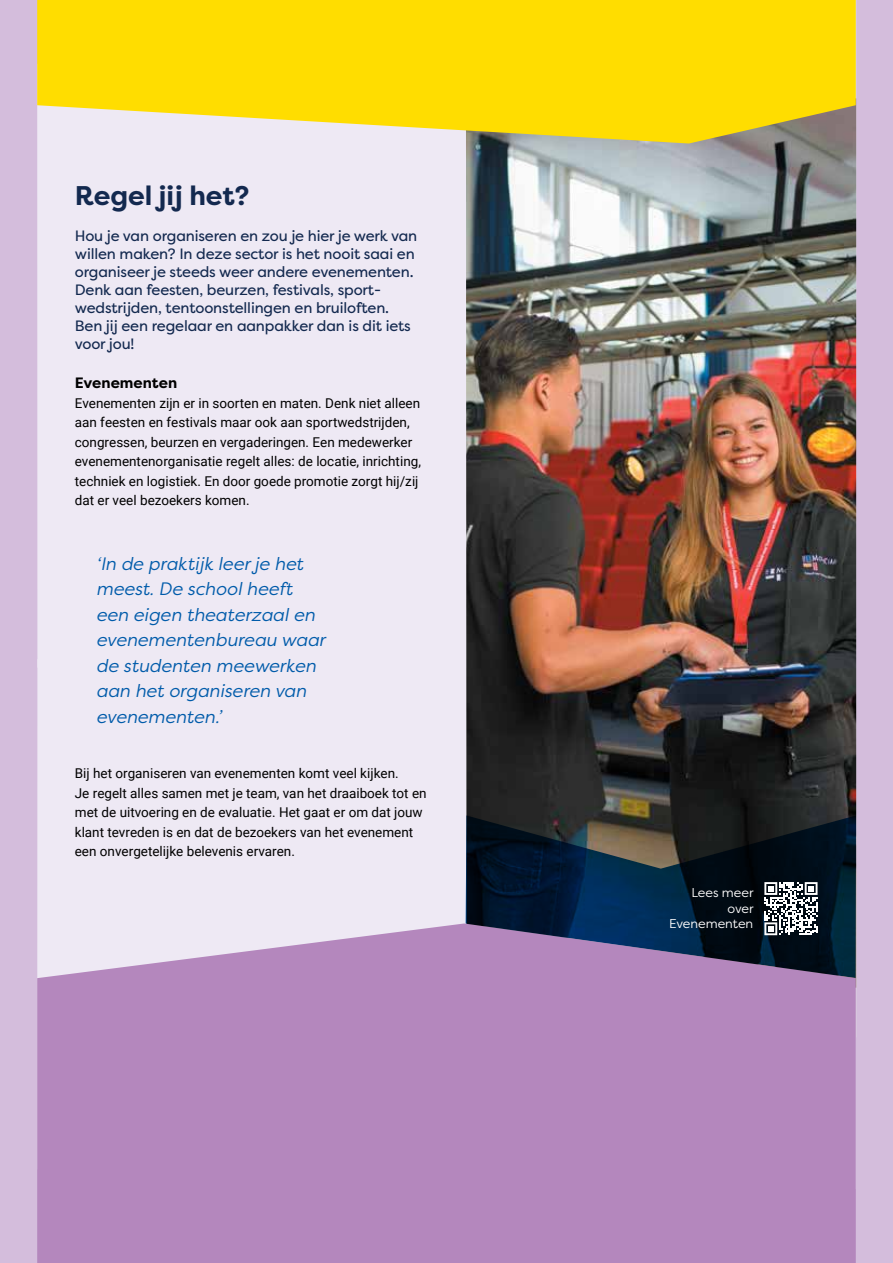
<style>
.page{position:relative;width:893px;height:1263px;background:#d4bddc}
.page>*{position:absolute;margin:0;border:0;box-sizing:border-box;transform-origin:0 0}
.t1{font:700 27px "Filson Pro";color:#13294f}
.t2{font:italic 18px/25.5px "Filson Pro";color:#005baa}
.t3{font:15px/18px "Filson Pro";letter-spacing:-.01em;color:#13294f}
.t4{font:700 15px "Filson Pro";color:#000}
.t5{font:13.5px/19.5px "Roboto";color:#000}
.t6{font:12.75px/15.3px "Filson Pro";color:#fff;text-align:right}
</style>
<div class="page">
<div style="left:37px;top:64px;width:819px;height:604px;background:#eee9f4"></div>
<div style="left:37px;top:667px;width:429px;height:256px;background:#eee9f4"></div>
<img style="left:466px;top:144px;width:390px;height:671px">
<svg style="left:466px;top:815px;width:390px;height:108px;background:#0f1f2d"></svg>
<svg style="left:764px;top:882px;width:53px;height:41px;background:#8b8f93"></svg>
<svg style="left:37px;top:923px;width:819px;height:340px;background:#af87ba"></svg>
<svg style="left:37px;top:0;width:819px;height:144px;background:#f8da1c"></svg>
<h1 class="t1" style="left:75px;top:179px;width:176px">Regel jij het?</h1>
<p class="t3" style="left:75px;top:227px;width:344px">Hou je van organiseren en zou je hier je werk van willen maken? In deze sector is het nooit saai en organiseer je steeds weer andere evenementen.<br>Denk aan feesten, beurzen, festivals, sport&shy;wedstrijden, tentoonstellingen en bruiloften.<br>Ben jij een regelaar en aanpakker dan is dit iets voor jou!</p>
<p class="t4" style="left:75px;top:373px;width:104px">Evenementen</p>
<p class="t5" style="left:75px;top:393px;width:348px">Evenementen zijn er in soorten en maten. Denk niet alleen aan feesten en festivals maar ook aan sportwedstrijden, congressen, beurzen en vergaderingen. Een medewerker evenementenorganisatie regelt alles: de locatie, inrichting, techniek en logistiek. En door goede promotie zorgt hij/zij dat er veel bezoekers komen.</p>
<h2 class="t2" style="left:96px;top:550px;width:231px">‘In de praktijk leer je het meest. De school heeft een eigen theaterzaal en evenementenbureau waar de studenten meewerken aan het organiseren van evenementen.’</h2>
<p class="t5" style="left:75px;top:763px;width:353px">Bij het organiseren van evenementen komt veel kijken.<br>Je regelt alles samen met je team, van het draaiboek tot en met de uitvoering en de evaluatie. Het gaat er om dat jouw klant tevreden is en dat de bezoekers van het evenement een onvergetelijke belevenis ervaren.</p>
<p class="t6" style="left:669px;top:885px;width:86px">Lees meer over<br>Evenementen</p>
</div>
